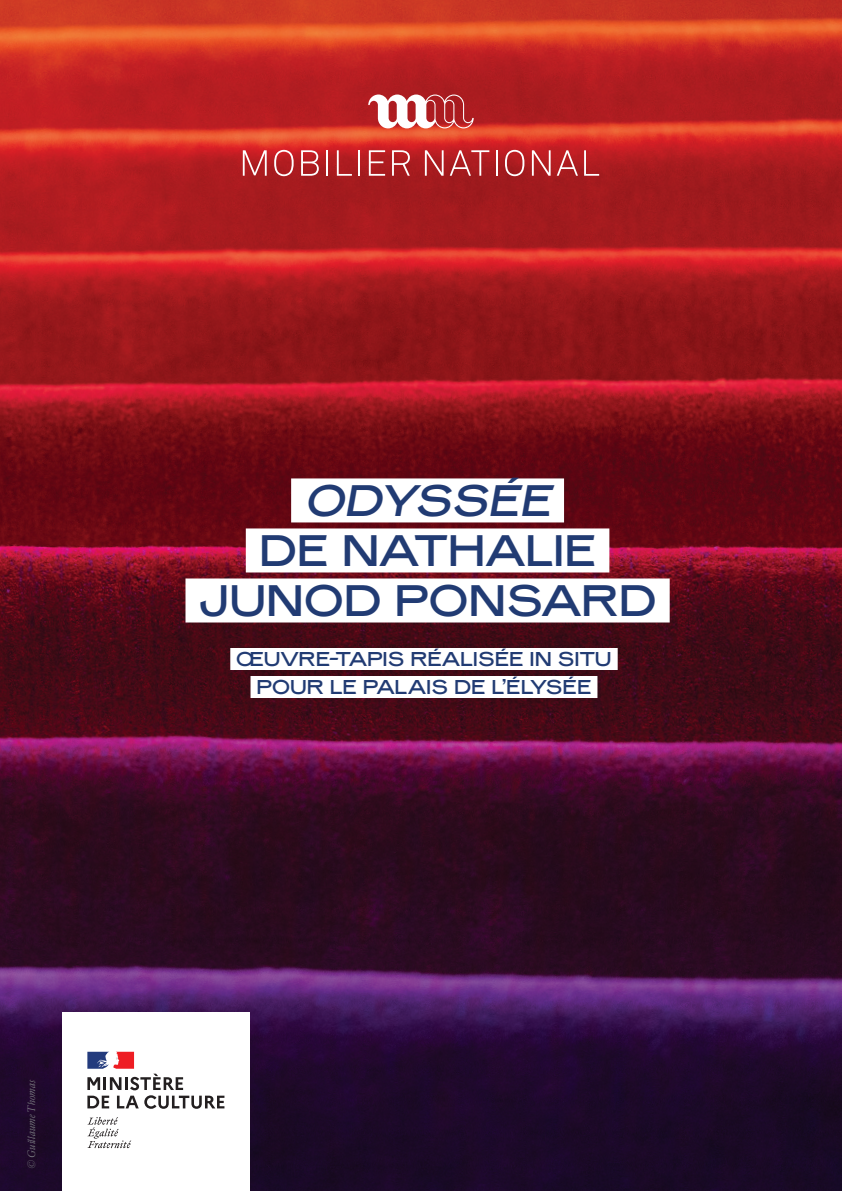
<style>
.page{position:relative;width:842px;height:1191px;background:#fff}
.page>*{position:absolute;margin:0;border:0;box-sizing:border-box;transform-origin:0 0}
.t1{font:44px/50px "Mars Extended";color:#213b73;text-align:center}
.t2{font:italic 44px "Mars Extended";color:#213b73}
.t3{font:20px/28px "Mars Extended";color:#213b73;text-align:center}
.t4{font:italic 10px "Cardinal Classic Short";color:#808285}
</style>
<div class="page">
<img style="left:0;top:0;width:842px;height:1191px">
<div style="left:62px;top:1012px;width:187px;height:179px;background:#fff"></div>
<svg style="left:368px;top:94px;width:106px;height:34px"></svg>
<svg style="left:496px;top:150px;width:1px;height:26px"></svg>
<svg style="left:557px;top:150px;width:21px;height:26px"></svg>
<hr style="left:326px;top:150px;width:2px;height:26px;background:#fff">
<svg style="left:274px;top:150px;width:20px;height:26px"></svg>
<svg style="left:243px;top:150px;width:24px;height:26px"></svg>
<svg style="left:584px;top:150px;width:15px;height:26px"></svg>
<svg style="left:337px;top:150px;width:15px;height:26px"></svg>
<svg style="left:301px;top:150px;width:18px;height:26px"></svg>
<svg style="left:505px;top:150px;width:19px;height:26px"></svg>
<svg style="left:532px;top:150px;width:19px;height:26px"></svg>
<svg style="left:425px;top:150px;width:19px;height:26px"></svg>
<svg style="left:450px;top:150px;width:39px;height:26px"></svg>
<svg style="left:392px;top:150px;width:18px;height:26px"></svg>
<svg style="left:369px;top:150px;width:16px;height:26px"></svg>
<hr style="left:358px;top:150px;width:2px;height:26px;background:#fff">
<svg style="left:87px;top:1117px;width:44px;height:31px"></svg>
<svg style="left:87px;top:1051px;width:137px;height:57px"></svg>
<div style="left:291px;top:478px;width:273px;height:44px;background:#fff"></div>
<div style="left:246px;top:528px;width:363px;height:44px;background:#fff"></div>
<div style="left:185px;top:578px;width:485px;height:44px;background:#fff"></div>
<div style="left:230px;top:648px;width:388px;height:22px;background:#fff"></div>
<div style="left:250px;top:676px;width:347px;height:22px;background:#fff"></div>
<p class="t4" style="left:24px;top:1169px;width:91px;rotate:-90deg">© Guillaume Thomas</p>
<h1 class="t2" style="left:304px;top:470px;width:258px">ODYSSÉE</h1>
<h1 class="t1" style="left:199px;top:522px;width:459px">DE NATHALIE<br>JUNOD PONSARD</h1>
<p class="t3" style="left:236px;top:644px;width:377px">ŒUVRE-TAPIS RÉALISÉE IN SITU<br>POUR LE PALAIS DE L’ÉLYSÉE</p>
</div>
